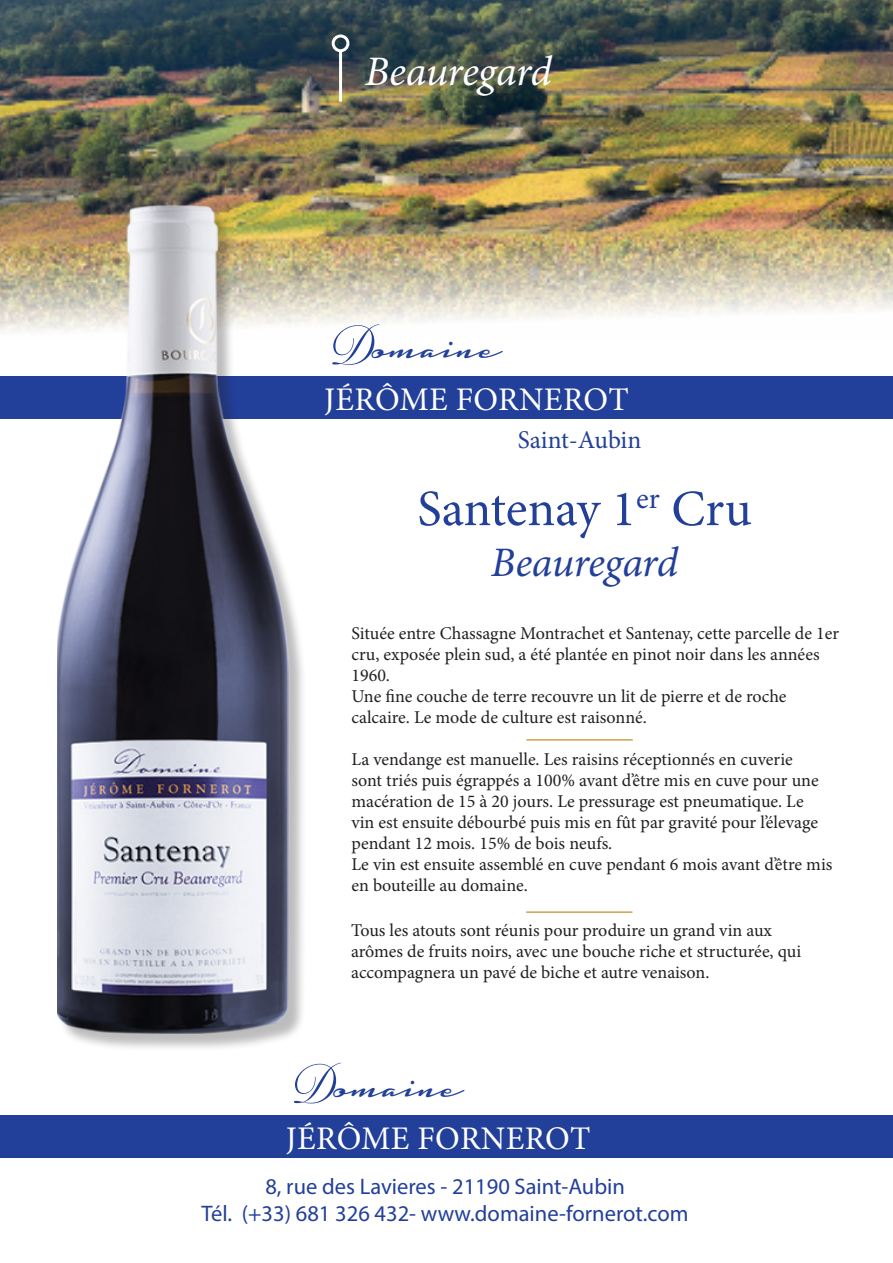
<style>
.page{position:relative;width:893px;height:1263px;background:#fff}
.page>*{position:absolute;margin:0;border:0;box-sizing:border-box;transform-origin:0 0}
.t1{font:51px "Minion Pro";letter-spacing:-.005em;color:#223f99}
.t2{font:italic 42px "Minion Pro";letter-spacing:-.015em;color:#fff}
.t3{font:italic 42px "Minion Pro";letter-spacing:-.015em;color:#223f99}
.t4{font:37.5px "Housegrind Personal Use Only";color:#223f99}
.t5{font:33px "Minion Pro";letter-spacing:.01em;color:#fff}
.t6{font:25.5px "Minion Pro";letter-spacing:-.005em;color:#223f99}
.t7{font:22.5px "Myriad Pro";color:#223f99}
.t8{font:18px/21px "Minion Pro";color:#231f20}
.s1{font-family:"Snell Roundhand";font-size:54px}
</style>
<div class="page">
<img style="left:0;top:0;width:893px;height:332px">
<div style="left:0;top:377px;width:893px;height:42px;background:#223f99"></div>
<div style="left:59px;top:208px;width:248px;height:843px;background:#231f20;opacity:.3"></div>
<img style="left:57px;top:197px;width:250px;height:836px">
<div style="left:0;top:1115px;width:893px;height:43px;background:#223f99"></div>
<hr style="left:339px;top:51px;width:3px;height:51px;background:#fff">
<div style="left:332px;top:34px;width:17px;height:18px;border:3px solid #fff;border-radius:50%"></div>
<hr style="left:526px;top:739px;width:107px;height:2px;background:#cea349">
<hr style="left:526px;top:911px;width:106px;height:2px;background:#cea349">
<p class="t2" style="left:365px;top:42px;width:189px">Beauregard</p>
<p class="t4" style="left:326px;top:328px;width:178px"><span class="s1">D</span>omaine</p>
<p class="t5" style="left:324px;top:377px;width:306px">JÉRÔME FORNEROT</p>
<p class="t6" style="left:518px;top:423px;width:125px">Saint-Aubin</p>
<p class="t1" style="left:417px;top:475px;width:336px">Santenay 1<sup>er</sup> Cru</p>
<p class="t3" style="left:491px;top:533px;width:189px">Beauregard</p>
<p class="t8" style="left:351px;top:623px;width:489px">Située entre Chassagne Montrachet et Santenay, cette parcelle de 1er cru, exposée plein sud, a été plantée en pinot noir dans les années<br>1960.</p>
<p class="t8" style="left:351px;top:686px;width:437px">Une fine couche de terre recouvre un lit de pierre et de roche calcaire. Le mode de culture est raisonné.</p>
<p class="t8" style="left:351px;top:749px;width:469px">La vendange est manuelle. Les raisins réceptionnés en cuverie sont triés puis égrappés a 100% avant d’être mis en cuve pour une macération de 15 à 20 jours. Le pressurage est pneumatique. Le vin est ensuite débourbé puis mis en fût par gravité pour l’élevage pendant 12 mois. 15% de bois neufs.</p>
<p class="t8" style="left:351px;top:854px;width:482px">Le vin est ensuite assemblé en cuve pendant 6 mois avant d’être mis en bouteille au domaine.</p>
<p class="t8" style="left:351px;top:920px;width:451px">Tous les atouts sont réunis pour produire un grand vin aux arômes de fruits noirs, avec une bouche riche et structurée, qui accompagnera un pavé de biche et autre venaison.</p>
<p class="t4" style="left:287px;top:1066px;width:178px"><span class="s1">D</span>omaine</p>
<p class="t5" style="left:286px;top:1116px;width:306px">JÉRÔME FORNEROT</p>
<p class="t7" style="left:265px;top:1173px;width:361px">8, rue des Lavieres - 21190 Saint-Aubin</p>
<p class="t7" style="left:202px;top:1200px;width:488px">Tél. (+33) 681 326 432- www.domaine-fornerot.com</p>
</div>
